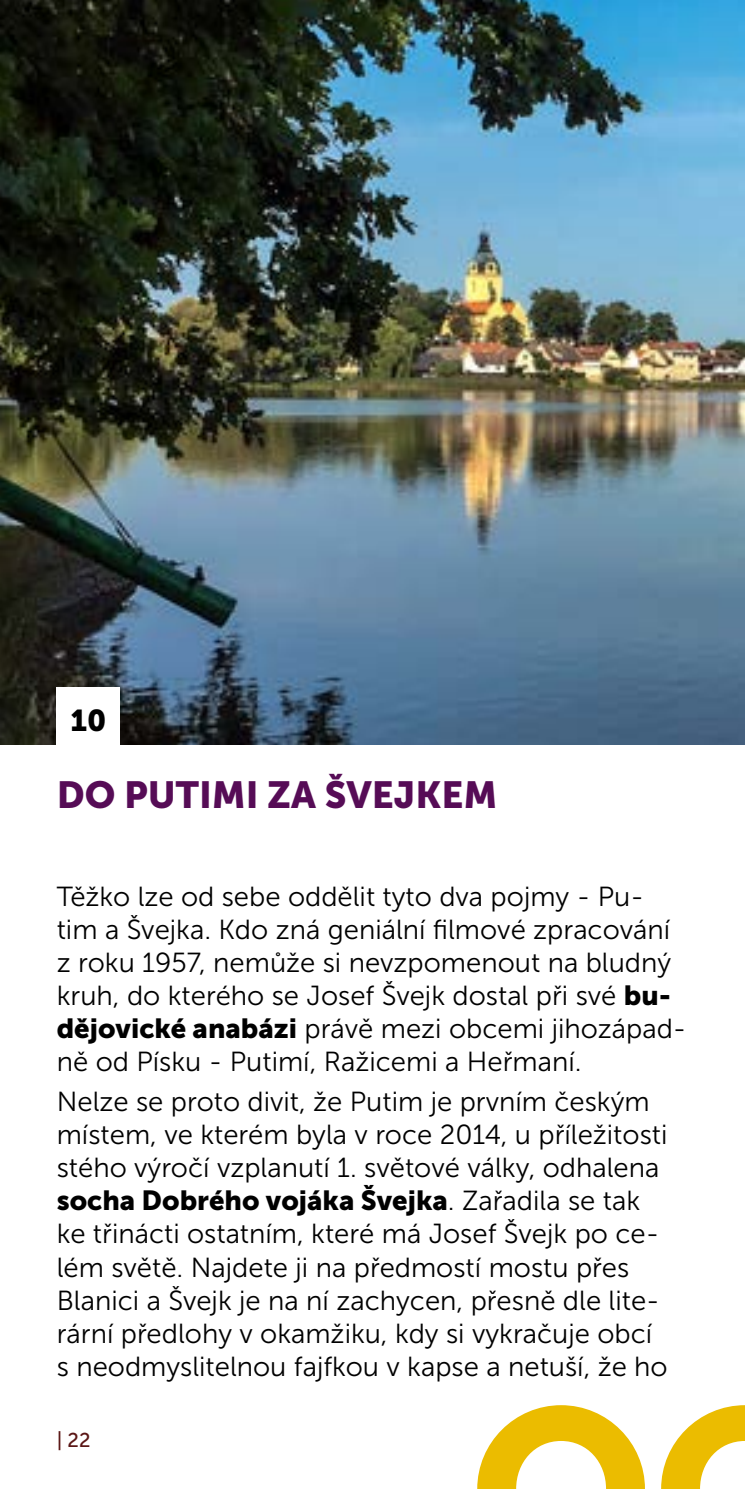
<style>
.page{position:relative;width:745px;height:1489px;background:#fff}
.page>*{position:absolute;margin:0;border:0;box-sizing:border-box;transform-origin:0 0}
.t1{font:37.5px "Museo Sans 900";color:#560c56}
.t2{font:30px "Museo Sans 900";color:#000}
.t3{font:27.5px/33px "Museo Sans 300";color:#000}
.t4{font:27.5px "Museo Sans 900";color:#000}
.t5{font:20px "Museo Sans 500";color:#5b1716}
.s1{font-family:"Museo Sans 900"}
.s2{font-family:"Museo Sans 300"}
</style>
<div class="page">
<svg style="left:477px;top:1405px;width:167px;height:83px"></svg>
<svg style="left:661px;top:1405px;width:83px;height:83px"></svg>
<img style="left:0;top:0;width:744px;height:744px">
<div style="left:57px;top:687px;width:63px;height:63px;background:#fff"></div>
<p class="t2" style="left:70px;top:703px;width:37px">10</p>
<h1 class="t1" style="left:57px;top:773px;width:442px">DO PUTIMI ZA ŠVEJKEM</h1>
<p class="t3" style="left:57px;top:880px;width:630px">Těžko lze od sebe oddělit tyto dva pojmy - Pu&shy;tim a Švejka. Kdo zná geniální filmové zpracování z roku 1957, nemůže si nevzpomenout na bludný kruh, do kterého se Josef Švejk dostal při své <span class="s1">bu&shy;dějovické anabázi</span> právě mezi obcemi jihozápad&shy;ně od Písku - Putimí, Ražicemi a Heřmaní.</p>
<p class="t3" style="left:57px;top:1085px;width:611px">Nelze se proto divit, že Putim je prvním českým místem, ve kterém byla v roce 2014, u příležitosti stého výročí vzplanutí 1. světové války, odhalena</p>
<p class="t4" style="left:57px;top:1185px;width:584px">socha Dobrého vojáka Švejka<span class="s2">. Zařadila se tak</span></p>
<p class="t3" style="left:57px;top:1217px;width:612px">ke třinácti ostatním, které má Josef Švejk po ce&shy;lém světě. Najdete ji na předmostí mostu přes Blanici a Švejk je na ní zachycen, přesně dle lite&shy;rární předlohy v okamžiku, kdy si vykračuje obcí s neodmyslitelnou fajfkou v kapse a netuší, že ho</p>
<p class="t5" style="left:57px;top:1428px;width:35px">| 22</p>
</div>
